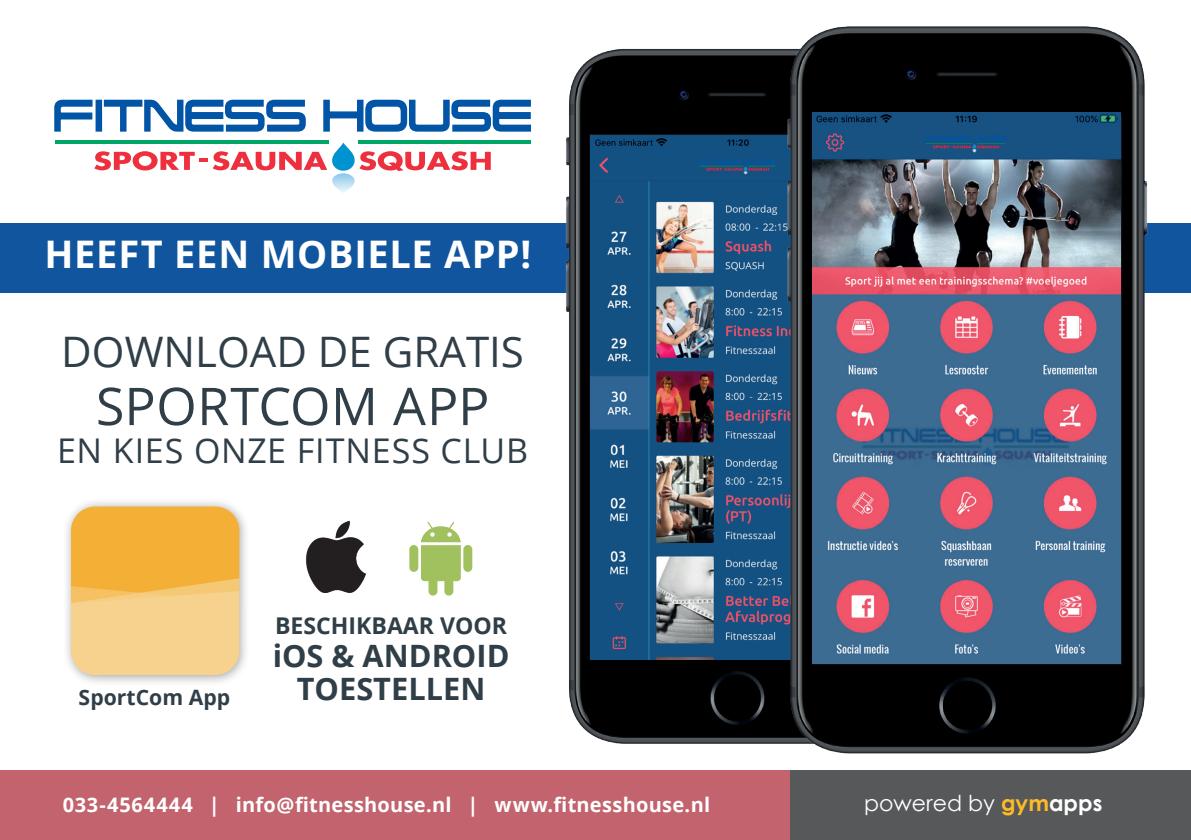
<style>
.page{position:relative;width:1191px;height:840px;background:#fff}
.page>*{position:absolute;margin:0;border:0;box-sizing:border-box;transform-origin:0 0}
.t1{font:52px "Open Sans";letter-spacing:.01em;color:#303e48}
.t2{font:42px "Open Sans";color:#303e48}
.t3{font:700 38px "Open Sans";letter-spacing:.02em;color:#fff}
.t4{font:34px "Open Sans";letter-spacing:.02em;color:#303e48}
.t5{font:700 30.8px/33px "Open Sans";color:#303e48;text-align:center}
.t6{font:700 23px "Open Sans";color:#303e48}
.t7{font:22px "Century Gothic";color:#fff}
.t8{font:700 21.2px "Open Sans";color:#303e48}
.t9{font:700 20px "Open Sans";letter-spacing:.02em;color:#fff}
.s1{font-weight:700;color:#fdbb28}
.s2{font-weight:700}
</style>
<div class="page">
<div style="left:0;top:223px;width:1191px;height:69px;background:#10559d"></div>
<img style="left:559px;top:48px;width:221px;height:696px">
<img style="left:591px;top:135px;width:189px;height:523px">
<img style="left:780px;top:26px;width:375px;height:728px">
<img style="left:812px;top:112px;width:309px;height:551px">
<div style="left:785px;top:770px;width:406px;height:69px;background:#57585a"></div>
<div style="left:0;top:770px;width:789px;height:69px;background:#c2636d"></div>
<div style="left:62px;top:497px;width:188px;height:189px;background:#231f20;opacity:.4"></div>
<img style="left:71px;top:506px;width:168px;height:168px">
<img style="left:306px;top:520px;width:61px;height:72px">
<svg style="left:409px;top:522px;width:63px;height:73px"></svg>
<svg style="left:54px;top:99px;width:39px;height:33px"></svg>
<div style="left:96px;top:100px;width:6px;height:31px;border:2px solid #0154a6"></div>
<svg style="left:103px;top:99px;width:203px;height:33px"></svg>
<svg style="left:323px;top:99px;width:208px;height:33px"></svg>
<hr style="left:55px;top:140px;width:274px;height:3px;background:#00a665">
<hr style="left:358px;top:140px;width:172px;height:3px;background:#00a665">
<svg style="left:332px;top:142px;width:23px;height:29px"></svg>
<svg style="left:94px;top:151px;width:397px;height:42px"></svg>
<h3 class="t3" style="left:44px;top:227px;width:488px">HEEFT EEN MOBIELE APP!</h3>
<h2 class="t2" style="left:61px;top:323px;width:464px">DOWNLOAD DE GRATIS</h2>
<h1 class="t1" style="left:96px;top:370px;width:395px">SPORTCOM APP</h1>
<h3 class="t4" style="left:57px;top:427px;width:472px">EN KIES ONZE FITNESS CLUB</h3>
<p class="t8" style="left:79px;top:681px;width:153px">SportCom App</p>
<p class="t6" style="left:275px;top:609px;width:233px">BESCHIKBAAR VOOR</p>
<h3 class="t5" style="left:273px;top:638px;width:238px">iOS &amp; ANDROID<br>TOESTELLEN</h3>
<p class="t9" style="left:63px;top:789px;width:648px">033-4564444 | info@fitnesshouse.nl | www.fitnesshouse.nl</p>
<p class="t7" style="left:864px;top:789px;width:240px">powered by <span class="s1">gym</span><span class="s2">apps</span></p>
</div>
